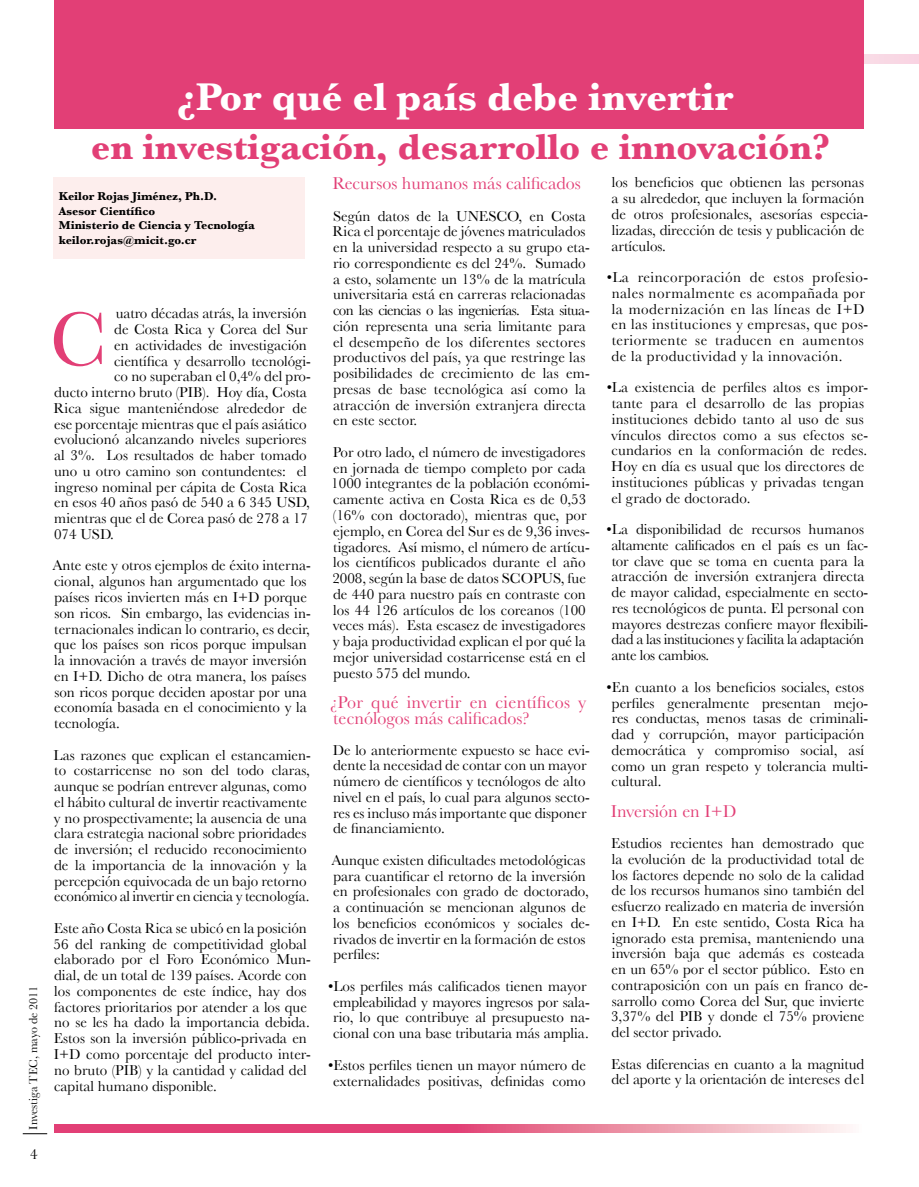
<style>
.page{position:relative;width:919px;height:1187px;background:#fff}
.page>*{position:absolute;margin:0;border:0;box-sizing:border-box;transform-origin:0 0}
.t1{font:79.5px "Baskerville";color:#e23f76}
.t2{font:700 40.5px "Baskerville";color:#fff}
.t3{font:700 37.5px "Baskerville";color:#e23f76}
.t4{font:18px/15.3px "Baskerville";color:#e23f76}
.t5{font:15px/15.8px "Baskerville";color:#000}
.t6{font:15px/15.8px "Baskerville";letter-spacing:.03em;color:#000}
.t7{font:700 12px/14.4px "Baskerville";color:#000}
.t8{font:12px "Baskerville";color:#000}
</style>
<div class="page">
<svg style="left:23px;top:1133px;width:24px;height:1px"></svg>
<div style="left:53px;top:177px;width:252px;height:82px;background:#fdeeed"></div>
<div style="left:466px;top:54px;width:452px;height:9px;background:#f9d8e4"></div>
<div style="left:54px;top:0;width:809px;height:129px;background:#e23f76"></div>
<svg style="left:54px;top:1124px;width:792px;height:8px;background:#e76c92"></svg>
<p class="t8" style="left:26px;top:1129px;width:145px;rotate:-90deg">Investiga TEC, mayo de 2011</p>
<p class="t5" style="left:30px;top:1146px;width:9px">4</p>
<h2 class="t2" style="left:177px;top:73px;width:558px">¿Por qué el país debe invertir</h2>
<h3 class="t3" style="left:91px;top:125px;width:740px">en investigación, desarrollo e innovación?</h3>
<p class="t7" style="left:59px;top:189px;width:198px">Keilor Rojas Jiménez, Ph.D.<br>Asesor Científico<br>Ministerio de Ciencia y Tecnología keilor.rojas@micit.go.cr</p>
<p class="t5" style="left:116px;top:305px;width:193px">uatro décadas atrás, la inversión</p>
<p class="t5" style="left:114px;top:321px;width:195px">de Costa Rica y Corea del Sur</p>
<p class="t5" style="left:114px;top:337px;width:194px">en actividades de investigación</p>
<p class="t5" style="left:114px;top:353px;width:198px">científica y desarrollo tecnológi-</p>
<p class="t5" style="left:114px;top:368px;width:198px">co no superaban el 0,4% del pro-</p>
<p class="t5" style="left:54px;top:384px;width:254px">ducto interno bruto (PIB). Hoy día, Costa</p>
<p class="t5" style="left:54px;top:400px;width:255px">Rica sigue manteniéndose alrededor de</p>
<p class="t5" style="left:54px;top:416px;width:254px">ese porcentaje mientras que el país asiático</p>
<p class="t5" style="left:54px;top:431px;width:254px">evolucionó alcanzando niveles superiores</p>
<p class="t5" style="left:54px;top:447px;width:254px">al 3%. Los resultados de haber tomado</p>
<p class="t5" style="left:54px;top:463px;width:254px">uno u otro camino son contundentes: el</p>
<p class="t5" style="left:54px;top:479px;width:254px">ingreso nominal per cápita de Costa Rica</p>
<p class="t5" style="left:54px;top:494px;width:257px">en esos 40 años pasó de 540 a 6 345 USD,</p>
<p class="t5" style="left:54px;top:510px;width:255px">mientras que el de Corea pasó de 278 a 17</p>
<p class="t5" style="left:54px;top:526px;width:61px">074 USD.</p>
<p class="t5" style="left:52px;top:557px;width:260px">Ante este y otros ejemplos de éxito interna&shy;cional, algunos han argumentado que los países ricos invierten más en I+D porque son ricos. Sin embargo, las evidencias in&shy;ternacionales indican lo contrario, es decir, que los países son ricos porque impulsan la innovación a través de mayor inversión en I+D. Dicho de otra manera, los países son ricos porque deciden apostar por una economía basada en el conocimiento y la tecnología.</p>
<p class="t5" style="left:54px;top:746px;width:258px">Las razones que explican el estancamien&shy;to costarricense no son del todo claras, aunque se podrían entrever algunas, como el hábito cultural de invertir reactivamente y no prospectivamente; la ausencia de una clara estrategia nacional sobre prioridades de inversión; el reducido reconocimiento de la importancia de la innovación y la percepción equivocada de un bajo retorno económico al invertir en ciencia y tecnología.</p>
<p class="t5" style="left:54px;top:920px;width:259px">Este año Costa Rica se ubicó en la posición 56 del ranking de competitividad global elaborado por el Foro Económico Mun&shy;dial, de un total de 139 países. Acorde con los componentes de este índice, hay dos factores prioritarios por atender a los que no se les ha dado la importancia debida.<br>Estos son la inversión público-privada en I+D como porcentaje del producto inter&shy;no bruto (PIB) y la cantidad y calidad del capital humano disponible.</p>
<h1 class="t1" style="left:50px;top:293px;width:59px">C</h1>
<p class="t4" style="left:332px;top:176px;width:250px">Recursos humanos más calificados</p>
<p class="t5" style="left:332px;top:208px;width:258px">Según datos de la UNESCO, en Costa Rica el porcentaje de jóvenes matriculados en la universidad respecto a su grupo eta&shy;rio correspondiente es del 24%. Sumado a esto, solamente un 13% de la matrícula universitaria está en carreras relacionadas con las ciencias o las ingenierías. Esta situa&shy;ción representa una seria limitante para el desempeño de los diferentes sectores productivos del país, ya que restringe las posibilidades de crecimiento de las em&shy;presas de base tecnológica así como la atracción de inversión extranjera directa en este sector.</p>
<p class="t5" style="left:331px;top:444px;width:260px">Por otro lado, el número de investigadores en jornada de tiempo completo por cada 1000 integrantes de la población económi&shy;camente activa en Costa Rica es de 0,53 (16% con doctorado), mientras que, por ejemplo, en Corea del Sur es de 9,36 inves&shy;tigadores. Así mismo, el número de artícu&shy;los científicos publicados durante el año 2008, según la base de datos SCOPUS, fue de 440 para nuestro país en contraste con los 44 126 artículos de los coreanos (100 veces más). Esta escasez de investigadores y baja productividad explican el por qué la mejor universidad costarricense está en el puesto 575 del mundo.</p>
<p class="t4" style="left:330px;top:694px;width:258px">¿Por qué invertir en científicos y tecnólogos más calificados?</p>
<p class="t5" style="left:333px;top:741px;width:258px">De lo anteriormente expuesto se hace evi&shy;dente la necesidad de contar con un mayor número de científicos y tecnólogos de alto nivel en el país, lo cual para algunos secto&shy;res es incluso más importante que disponer de financiamiento.</p>
<p class="t5" style="left:331px;top:852px;width:260px">Aunque existen dificultades metodológicas para cuantificar el retorno de la inversión en profesionales con grado de doctorado, a continuación se mencionan algunos de los beneficios económicos y sociales de&shy;rivados de invertir en la formación de estos perfiles:</p>
<p class="t5" style="left:328px;top:978px;width:263px;text-align:center">•Los perfiles más calificados tienen mayor empleabilidad y mayores ingresos por sala&shy;rio, lo que contribuye al presupuesto na&shy;cional con una base tributaria más amplia.</p>
<p class="t5" style="left:328px;top:1056px;width:259px;text-align:center">•Estos perfiles tienen un mayor número de externalidades positivas, definidas como</p>
<p class="t5" style="left:611px;top:174px;width:258px">los beneficios que obtienen las personas a su alrededor, que incluyen la formación de otros profesionales, asesorías especia&shy;lizadas, dirección de tesis y publicación de artículos.</p>
<p class="t6" style="left:611px;top:269px;width:258px;text-indent:-5px">•La reincorporación de estos profesio&shy;nales normalmente es acompañada por la modernización en las líneas de I+D en las instituciones y empresas, que pos&shy;teriormente se traducen en aumentos de la productividad y la innovación.</p>
<p class="t5" style="left:611px;top:379px;width:258px;text-indent:-5px">•La existencia de perfiles altos es impor&shy;tante para el desarrollo de las propias instituciones debido tanto al uso de sus vínculos directos como a sus efectos se&shy;cundarios en la conformación de redes.<br>Hoy en día es usual que los directores de instituciones públicas y privadas tengan el grado de doctorado.</p>
<p class="t5" style="left:611px;top:521px;width:258px;text-indent:-5px">•La disponibilidad de recursos humanos altamente calificados en el país es un fac&shy;tor clave que se toma en cuenta para la atracción de inversión extranjera directa de mayor calidad, especialmente en secto&shy;res tecnológicos de punta. El personal con mayores destrezas confiere mayor flexibili&shy;dad a las instituciones y facilita la adaptación ante los cambios.</p>
<p class="t5" style="left:611px;top:678px;width:258px;text-indent:-5px">•En cuanto a los beneficios sociales, estos perfiles generalmente presentan mejo&shy;res conductas, menos tasas de criminali&shy;dad y corrupción, mayor participación democrática y compromiso social, así como un gran respeto y tolerancia multi&shy;cultural.</p>
<p class="t4" style="left:610px;top:803px;width:127px">Inversión en I+D</p>
<p class="t5" style="left:611px;top:835px;width:258px">Estudios recientes han demostrado que la evolución de la productividad total de los factores depende no solo de la calidad de los recursos humanos sino también del esfuerzo realizado en materia de inversión en I+D. En este sentido, Costa Rica ha ignorado esta premisa, manteniendo una inversión baja que además es costeada en un 65% por el sector público. Esto en contraposición con un país en franco de&shy;sarrollo como Corea del Sur, que invierte 3,37% del PIB y donde el 75% proviene del sector privado.</p>
<p class="t5" style="left:611px;top:1055px;width:254px">Estas diferencias en cuanto a la magnitud del aporte y la orientación de intereses del</p>
</div>
